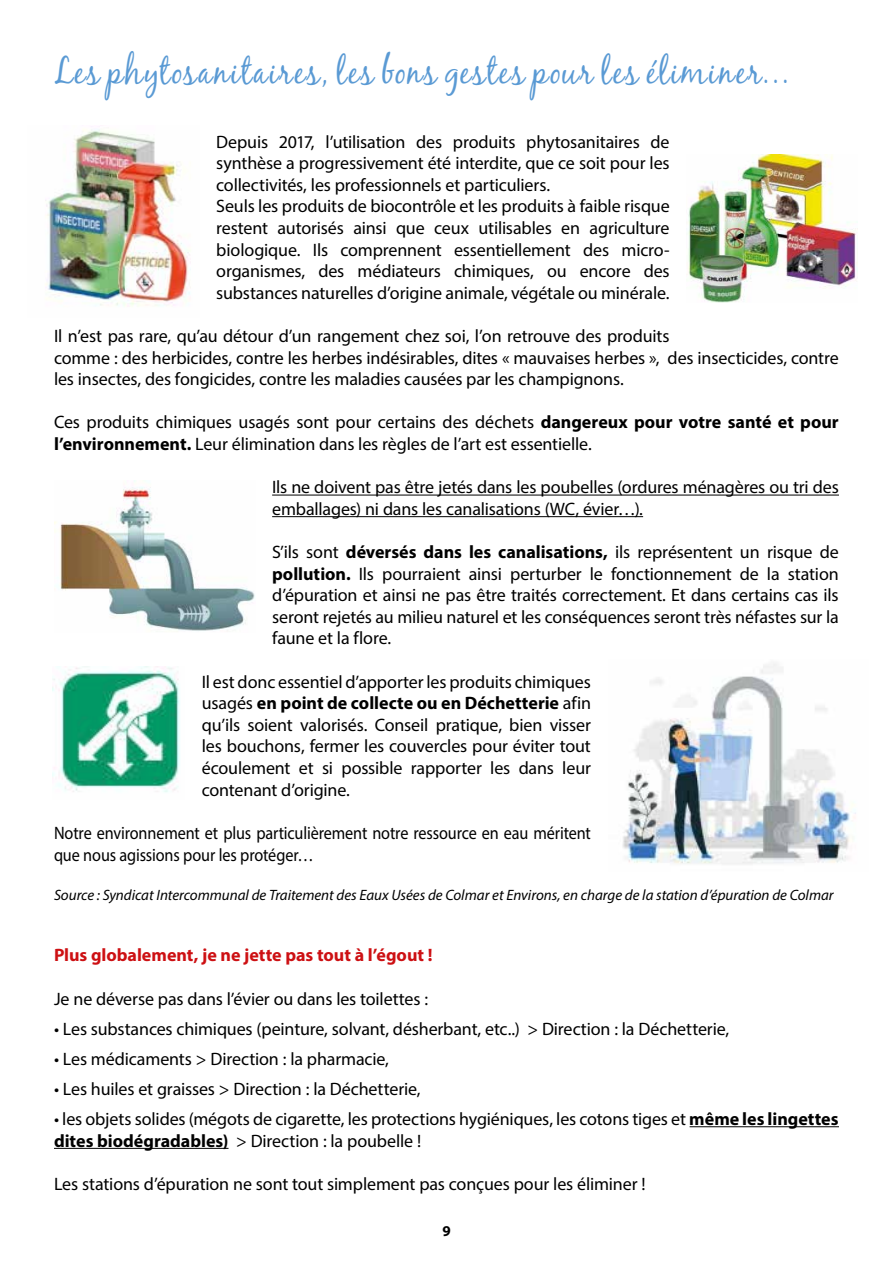
<style>
.page{position:relative;width:893px;height:1263px;background:#fff}
.page>*{position:absolute;margin:0;border:0;box-sizing:border-box;transform-origin:0 0}
.t1{font:36px "Black Jack";letter-spacing:.065em;color:#5a9ad4;scale:.9 1}
.t2{font:18px/21.6px "Myriad Pro";letter-spacing:-.01em;color:#000}
.t3{font:18px/21.6px "Myriad Pro";letter-spacing:-.01em;color:#000;scale:.9 1}
.t4{font:700 18px "Myriad Pro";color:#cd1013}
.t5{font:italic 15px "Myriad Pro";color:#000}
.t6{font:700 15px "Myriad Pro";color:#000}
.s1{font-weight:700}
</style>
<div class="page">
<hr style="left:272px;top:495px;width:567px;height:1px;background:#000">
<hr style="left:272px;top:516px;width:371px;height:1px;background:#000">
<hr style="left:690px;top:1126px;width:149px;height:1px;background:#000">
<hr style="left:54px;top:1148px;width:175px;height:1px;background:#000">
<img style="left:46px;top:126px;width:145px;height:180px">
<img style="left:54px;top:480px;width:201px;height:151px">
<img style="left:53px;top:666px;width:127px;height:127px">
<img style="left:622px;top:663px;width:234px;height:201px">
<img style="left:688px;top:154px;width:169px;height:149px">
<h1 class="t1" style="left:54px;top:49px;width:818px">Les phytosanitaires, les bons gestes pour les éliminer…</h1>
<p class="t2" style="left:216px;top:130px;width:455px">Depuis 2017, l’utilisation des produits phytosanitaires de synthèse a progressivement été interdite, que ce soit pour les collectivités, les professionnels et particuliers.<br>Seuls les produits de biocontrôle et les produits à faible risque restent autorisés ainsi que ceux utilisables en agriculture biologique. Ils comprennent essentiellement des micro&shy;organismes, des médiateurs chimiques, ou encore des substances naturelles d’origine animale, végétale ou minérale.</p>
<p class="t2" style="left:54px;top:325px;width:786px">Il n’est pas rare, qu’au détour d’un rangement chez soi, l’on retrouve des produits<br>comme : des herbicides, contre les herbes indésirables, dites « mauvaises herbes », des insecticides, contre les insectes, des fongicides, contre les maladies causées par les champignons.</p>
<p class="t2" style="left:54px;top:411px;width:786px">Ces produits chimiques usagés sont pour certains des déchets <span class="s1">dangereux pour votre santé et pour l’environnement.</span> Leur élimination dans les règles de l’art est essentielle.</p>
<p class="t2" style="left:272px;top:476px;width:568px">Ils ne doivent pas être jetés dans les poubelles (ordures ménagères ou tri des emballages) ni dans les canalisations (WC, évier…).</p>
<p class="t2" style="left:272px;top:541px;width:568px;text-align:justify">S’ils sont <span class="s1">déversés dans les canalisations,</span> ils représentent un risque de <span class="s1">pollution.</span> Ils pourraient ainsi perturber le fonctionnement de la station d’épuration et ainsi ne pas être traités correctement. Et dans certains cas ils seront rejetés au milieu naturel et les conséquences seront très néfastes sur la faune et la flore.</p>
<p class="t2" style="left:202px;top:670px;width:391px;text-align:justify">Il est donc essentiel d’apporter les produits chimiques usagés <span class="s1">en point de collecte ou en Déchetterie</span> afin qu’ils soient valorisés. Conseil pratique, bien visser les bouchons, fermer les couvercles pour éviter tout écoulement et si possible rapporter les dans leur contenant d’origine.</p>
<p class="t3" style="left:54px;top:822px;width:598px">Notre environnement et plus particulièrement notre ressource en eau méritent que nous agissions pour les protéger…</p>
<p class="t5" style="left:54px;top:886px;width:781px">Source : Syndicat Intercommunal de Traitement des Eaux Usées de Colmar et Environs, en charge de la station d’épuration de Colmar</p>
<p class="t4" style="left:54px;top:943px;width:380px">Plus globalement, je ne jette pas tout à l’égout !</p>
<p class="t2" style="left:54px;top:987px;width:376px">Je ne déverse pas dans l’évier ou dans les toilettes :</p>
<p class="t2" style="left:54px;top:1017px;width:677px">• Les substances chimiques (peinture, solvant, désherbant, etc..) &gt; Direction : la Déchetterie,</p>
<p class="t2" style="left:54px;top:1047px;width:336px">• Les médicaments &gt; Direction : la pharmacie,</p>
<p class="t2" style="left:54px;top:1078px;width:368px">• Les huiles et graisses &gt; Direction : la Déchetterie,</p>
<p class="t2" style="left:54px;top:1108px;width:786px">• les objets solides (mégots de cigarette, les protections hygiéniques, les cotons tiges et <span class="s1">même les lingettes dites biodégradables)</span> &gt; Direction : la poubelle !</p>
<p class="t2" style="left:54px;top:1172px;width:593px">Les stations d’épuration ne sont tout simplement pas conçues pour les éliminer !</p>
<p class="t6" style="left:442px;top:1221px;width:10px">9</p>
</div>
